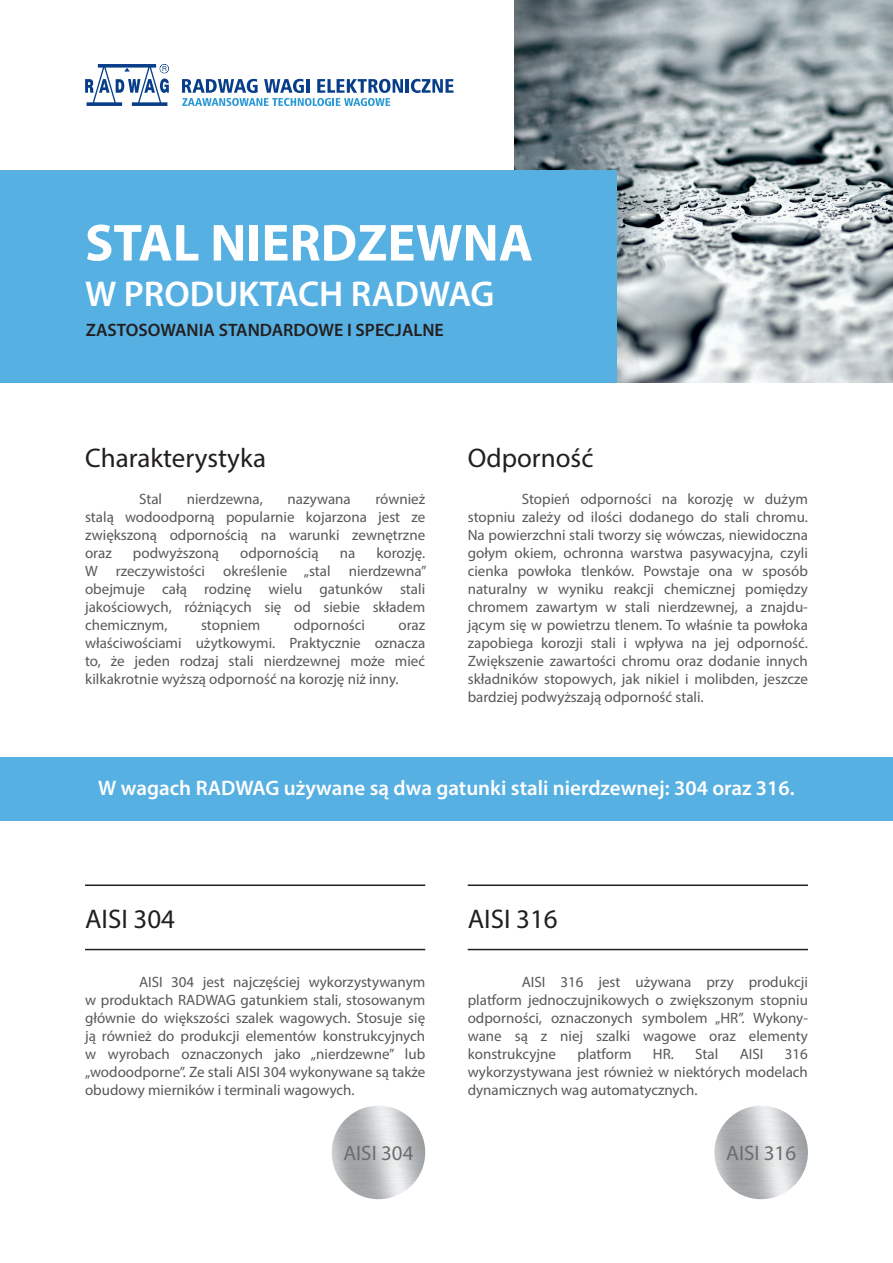
<style>
.page{position:relative;width:893px;height:1263px;background:#fff}
.page>*{position:absolute;margin:0;border:0;box-sizing:border-box;transform-origin:0 0}
.t1{font:700 52.5px "Myriad Pro";color:#fff}
.t2{font:600 36px "Myriad Pro";color:#fff}
.t3{font:27px "Myriad Pro";color:#231f20}
.t4{font:600 21px "Myriad Pro";color:#fff}
.t5{font:21px "Myriad Pro";color:#6c6d70}
.t6{font:600 18px "Myriad Pro";color:#231f20}
.t7{font:15px/18px "Myriad Pro";color:#57585a;text-align:justify}
</style>
<div class="page">
<img style="left:514px;top:0;width:379px;height:383px">
<div style="left:0;top:170px;width:617px;height:213px;background:#57b0e2"></div>
<div style="left:0;top:757px;width:893px;height:64px;background:#57b0e2"></div>
<svg style="left:85px;top:64px;width:84px;height:42px"></svg>
<hr style="left:406px;top:79px;width:3px;height:14px;background:#083e89">
<svg style="left:411px;top:79px;width:42px;height:14px"></svg>
<svg style="left:182px;top:79px;width:221px;height:27px"></svg>
<hr style="left:85px;top:949px;width:340px;height:1px;background:#231f20">
<hr style="left:468px;top:949px;width:340px;height:1px;background:#231f20">
<hr style="left:85px;top:884px;width:340px;height:2px;background:#231f20">
<hr style="left:468px;top:884px;width:340px;height:2px;background:#231f20">
<img style="left:714px;top:1106px;width:94px;height:93px;border-radius:47px">
<p class="t1" style="left:85px;top:209px;width:450px">STAL NIERDZEWNA</p>
<p class="t2" style="left:85px;top:271px;width:411px">W PRODUKTACH RADWAG</p>
<p class="t6" style="left:86px;top:319px;width:359px">ZASTOSOWANIA STANDARDOWE I SPECJALNE</p>
<p class="t3" style="left:85px;top:441px;width:183px">Charakterystyka</p>
<p class="t7" style="left:139px;top:489px;width:25px">Stal</p>
<p class="t7" style="left:187px;top:489px;width:78px">nierdzewna,</p>
<p class="t7" style="left:288px;top:489px;width:65px">nazywana</p>
<p class="t7" style="left:85px;top:489px;width:342px;text-indent:290px">również stalą wodoodporną popularnie kojarzona jest ze zwiększoną odpornością na warunki zewnętrzne oraz</p>
<p class="t7" style="left:85px;top:543px;width:343px;text-indent:291px">korozję.<br>W rzeczywistości określenie „stal nierdzewna” obejmuje całą rodzinę wielu gatunków stali jakościowych, różniących się od siebie składem chemicznym,</p>
<p class="t7" style="left:133px;top:543px;width:87px">podwyższoną</p>
<p class="t7" style="left:240px;top:543px;width:80px">odpornością</p>
<p class="t7" style="left:340px;top:543px;width:17px">na</p>
<p class="t7" style="left:201px;top:615px;width:61px">stopniem</p>
<p class="t7" style="left:294px;top:615px;width:73px">odporności</p>
<p class="t7" style="left:85px;top:615px;width:342px;text-indent:313px">oraz właściwościami użytkowymi. Praktycznie oznacza to, że jeden rodzaj stali nierdzewnej może mieć kilkakrotnie wyższą odporność na korozję niż inny.</p>
<p class="t3" style="left:468px;top:441px;width:127px">Odporność</p>
<p class="t7" style="left:468px;top:489px;width:342px;text-indent:54px">Stopień odporności na korozję w dużym stopniu zależy od ilości dodanego do stali chromu.<br>Na powierzchni stali tworzy się wówczas, niewidoczna gołym okiem, ochronna warstwa pasywacyjna, czyli cienka powłoka tlenków. Powstaje ona w sposób naturalny w wyniku reakcji chemicznej pomiędzy chromem zawartym w stali nierdzewnej, a znajdu&shy;jącym się w powietrzu tlenem. To właśnie ta powłoka zapobiega korozji stali i wpływa na jej odporność.<br>Zwiększenie zawartości chromu oraz dodanie innych składników stopowych, jak nikiel i molibden, jeszcze bardziej podwyższają odporność stali.</p>
<p class="t4" style="left:98px;top:775px;width:698px">W wagach RADWAG używane są dwa gatunki stali nierdzewnej: 304 oraz 316.</p>
<p class="t3" style="left:85px;top:902px;width:92px">AISI 304</p>
<p class="t3" style="left:468px;top:902px;width:92px">AISI 316</p>
<p class="t7" style="left:85px;top:973px;width:342px;text-indent:54px">AISI 304 jest najczęściej wykorzystywanym w produktach RADWAG gatunkiem stali, stosowanym głównie do większości szalek wagowych. Stosuje się ją również do produkcji elementów konstrukcyjnych w wyrobach oznaczonych jako „nierdzewne” lub „wodoodporne”. Ze stali AISI 304 wykonywane są także obudowy mierników i terminali wagowych.</p>
<p class="t7" style="left:468px;top:973px;width:342px;text-indent:54px">AISI 316 jest używana przy produkcji platform jednoczujnikowych o zwiększonym stopniu odporności, oznaczonych symbolem „HR”. Wykony&shy;wane są z niej szalki wagowe oraz elementy konstrukcyjne</p>
<p class="t7" style="left:577px;top:1045px;width:56px">platform</p>
<p class="t7" style="left:653px;top:1045px;width:67px">HR. Stal</p>
<p class="t7" style="left:740px;top:1045px;width:25px">AISI</p>
<p class="t7" style="left:468px;top:1045px;width:342px;text-indent:317px">316 wykorzystywana jest również w niektórych modelach dynamicznych wag automatycznych.</p>
<p class="t5" style="left:343px;top:1140px;width:72px">AISI 304</p>
<p class="t5" style="left:726px;top:1140px;width:72px">AISI 316</p>
</div>
